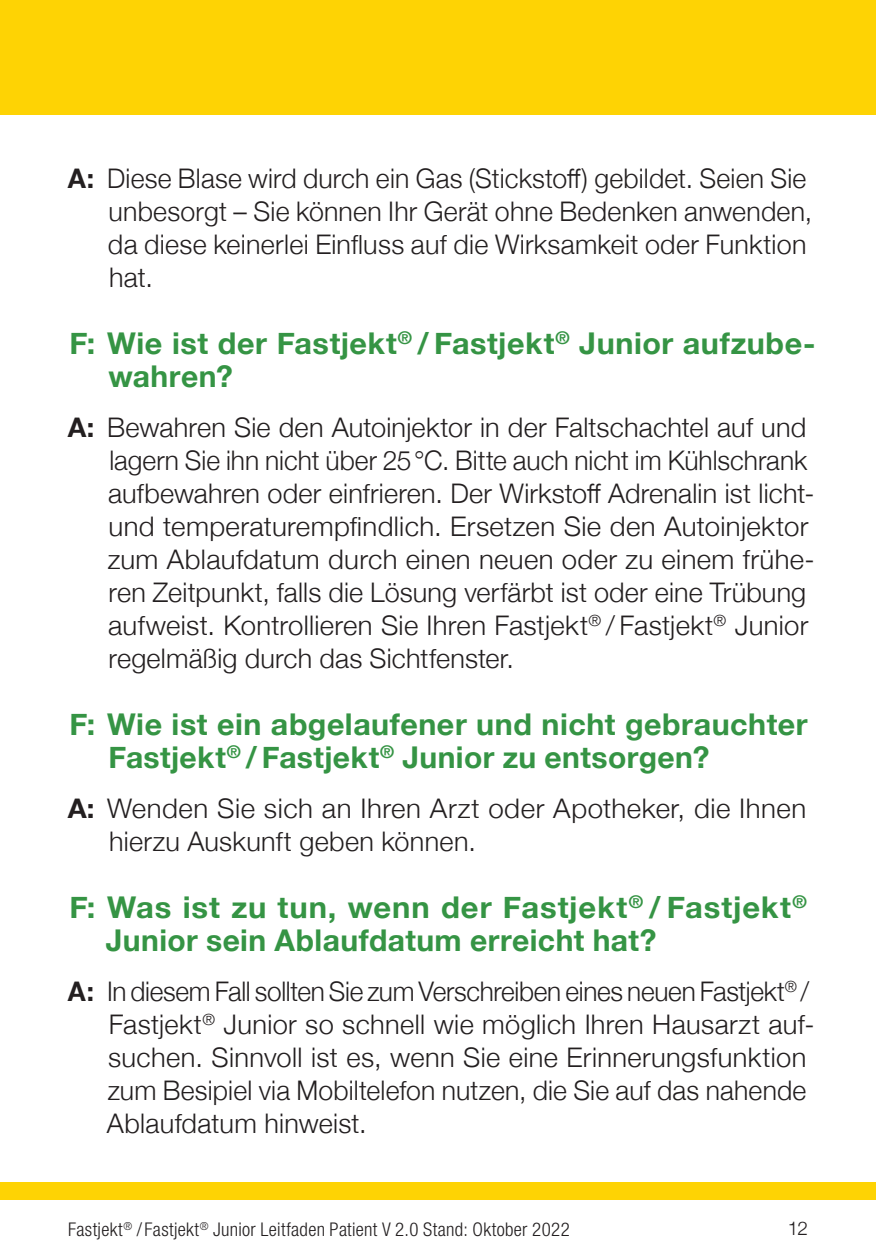
<style>
.page{position:relative;width:876px;height:1259px;background:#fff}
.page>*{position:absolute;margin:0;border:0;box-sizing:border-box;transform-origin:0 0}
.t1{font:700 30px/33px "Helvetica Neue";letter-spacing:.015em;color:#359444}
.t2{font:300 27px/33px "Helvetica Neue";letter-spacing:.01em;color:#231f20}
.t3{font:300 condensed 18.9px "Helvetica Neue LT Std";letter-spacing:.02em;color:#231f20}
.t4{font:300 18.9px "Helvetica Neue";color:#231f20}
.s1{font-weight:700}
</style>
<div class="page">
<div style="left:0;top:0;width:876px;height:115px;background:#fed304"></div>
<div style="left:0;top:1182px;width:876px;height:17px;background:#fed304"></div>
<p class="t2" style="left:108px;top:160px;width:706px;text-indent:-40px"><span class="s1">A:</span> Diese Blase wird durch ein Gas (Stickstoff) gebildet. Seien Sie unbesorgt – Sie können Ihr Gerät ohne Bedenken anwenden, da diese keinerlei Einfluss auf die Wirksamkeit oder Funktion hat.</p>
<p class="t1" style="left:108px;top:328px;width:709px;text-indent:-39px">F: Wie ist der Fastjekt<sup>®</sup> / Fastjekt<sup>®</sup> Junior aufzube&shy;wahren?</p>
<p class="t2" style="left:108px;top:409px;width:708px;text-indent:-40px"><span class="s1">A:</span> Bewahren Sie den Autoinjektor in der Faltschachtel auf und lagern Sie ihn nicht über 25°C. Bitte auch nicht im Kühlschrank aufbewahren oder einfrieren. Der Wirkstoff Adrenalin ist licht&shy;und temperaturempfindlich. Ersetzen Sie den Autoinjektor zum Ablaufdatum durch einen neuen oder zu einem frühe&shy;ren Zeitpunkt, falls die Lösung verfärbt ist oder eine Trübung aufweist. Kontrollieren Sie Ihren Fastjekt<sup>®</sup> / -Fastjekt<sup>®</sup> Junior regelmäßig durch das Sichtfenster.</p>
<p class="t1" style="left:109px;top:709px;width:701px;text-indent:-39px">F: Wie ist ein abgelaufener und nicht gebrauchter<br>Fastjekt<sup>®</sup> / Fastjekt<sup>®</sup> Junior zu entsorgen?</p>
<p class="t2" style="left:109px;top:790px;width:699px;text-indent:-41px"><span class="s1">A:</span> Wenden Sie sich an Ihren Arzt oder Apotheker, die Ihnen hierzu Auskunft geben können.</p>
<p class="t1" style="left:106px;top:892px;width:702px;text-indent:-36px">F: Was ist zu tun, wenn der Fastjekt<sup>®</sup> / Fastjekt<sup>®<br></sup>Junior sein Ablaufdatum erreicht hat?</p>
<p class="t2" style="left:107px;top:973px;width:709px;text-indent:-39px"><span class="s1">A:</span> In diesem Fall sollten Sie zum Verschreiben eines neuen Fastjekt<sup>®</sup> / Fastjekt<sup>®</sup> Junior so schnell wie möglich Ihren Hausarzt auf&shy;suchen. Sinnvoll ist es, wenn Sie eine Erinnerungsfunktion zum Besipiel via Mobiltelefon nutzen, die Sie auf das nahende Ablaufdatum hinweist.</p>
<p class="t3" style="left:68px;top:1218px;width:503px">Fastjekt<sup>®</sup> /Fastjekt<sup>®</sup> Junior Leitfaden Patient V 2.0 Stand: Oktober 2022</p>
<p class="t4" style="left:788px;top:1213px;width:22px">12</p>
</div>
